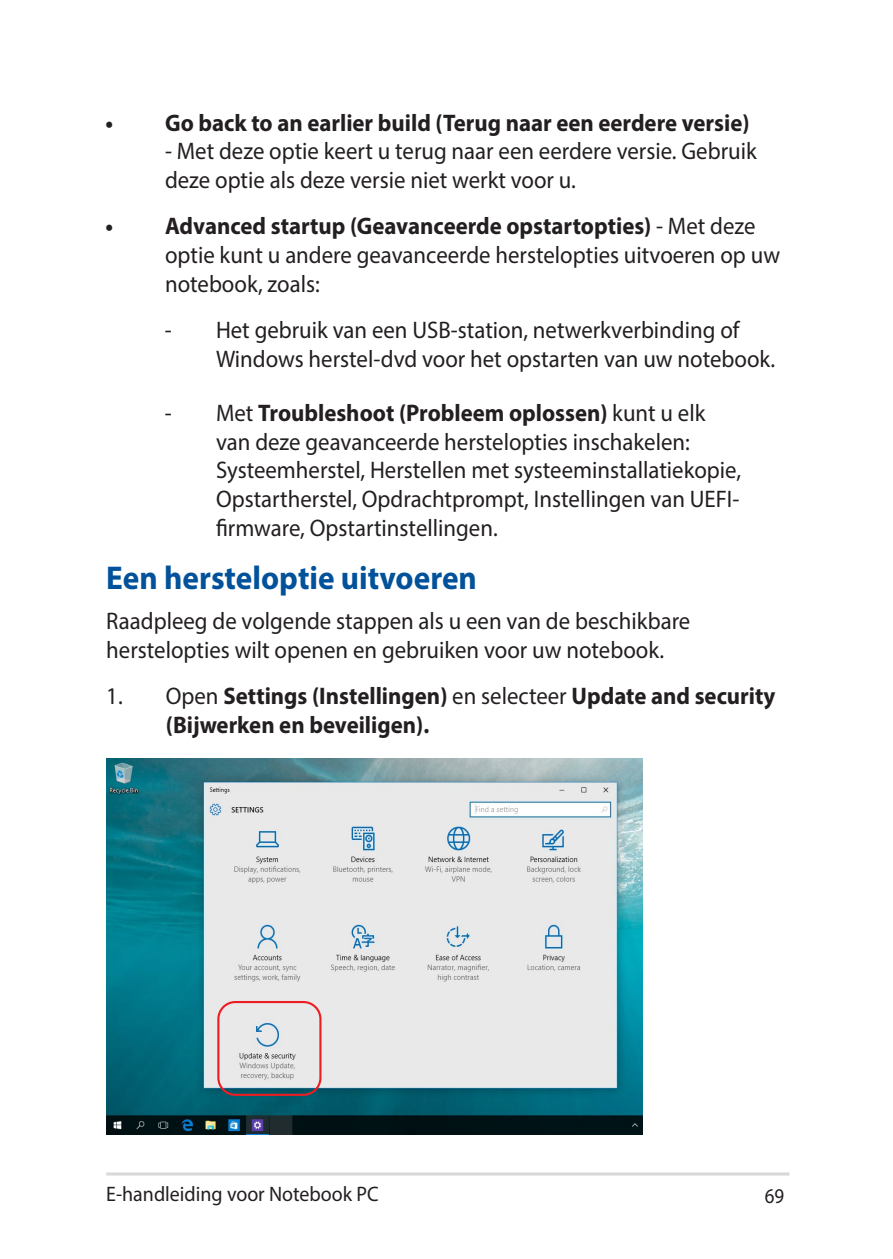
<style>
.page{position:relative;width:893px;height:1259px;background:#fff}
.page>*{position:absolute;margin:0;border:0;box-sizing:border-box;transform-origin:0 0}
.Heading_2{font:700 33px "Myriad Pro";color:#01529a;scale:.95 1}
.List_Indent{font:24px/28.8px "Myriad Pro";color:#231f20;scale:.95 1}
.List{font:24px/28.8px "Myriad Pro";color:#231f20;scale:.95 1}
.List-2{font:700 24px/28.8px "Myriad Pro";color:#231f20;scale:.95 1}
.Body_Text{font:24px/28.8px "Myriad Pro";color:#231f20;scale:.95 1}
.t1{font:21px "Myriad Pro";color:#231f20;scale:.95 1}
.t2{font:21px "Myriad Pro";color:#231f20;scale:.9 1}
.s1{font-weight:700}
.s2{font-weight:400}
</style>
<div class="page">
<hr style="left:106px;top:1172px;width:683px;height:3px;background:#d8d8d8">
<img style="left:106px;top:758px;width:536px;height:376px">
<div style="left:217px;top:1001px;width:104px;height:95px;border:2px solid #ee1d23;border-radius:17px"></div>
<p class="List-2" style="left:105px;top:107px;width:679px">• Go back to an earlier build (Terug naar een eerdere versie)</p>
<p class="List" style="left:165px;top:137px;width:624px">- Met deze optie keert u terug naar een eerdere versie. Gebruik deze optie als deze versie niet werkt voor u.</p>
<p class="List" style="left:165px;top:211px;width:649px;text-indent:-60px"><span class="s1">• Advanced startup (Geavanceerde opstartopties)</span> - Met deze optie kunt u andere geavanceerde herstelopties uitvoeren op uw notebook, zoals:</p>
<p class="List_Indent" style="left:216px;top:315px;width:590px;text-indent:-51px">- Het gebruik van een USB-station, netwerkverbinding of<br>Windows herstel-dvd voor het opstarten van uw notebook.</p>
<p class="List_Indent" style="left:216px;top:398px;width:554px;text-indent:-51px">- Met <span class="s1">Troubleshoot (Probleem oplossen)</span> kunt u elk van deze geavanceerde herstelopties inschakelen:<br>Systeemherstel, Herstellen met systeeminstallatiekopie, Opstartherstel, Opdrachtprompt, Instellingen van UEFI&shy;firmware, Opstartinstellingen.</p>
<p class="Heading_2" style="left:106px;top:556px;width:392px">Een hersteloptie uitvoeren</p>
<p class="Body_Text" style="left:106px;top:606px;width:616px">Raadpleeg de volgende stappen als u een van de beschikbare herstelopties wilt openen en gebruiken voor uw notebook.</p>
<p class="List-2" style="left:166px;top:680px;width:643px;text-indent:-60px"><span class="s2">1. Open</span> Settings (Instellingen) <span class="s2">en selecteer</span> Update and security (Bijwerken en beveiligen).</p>
<p class="t1" style="left:106px;top:1180px;width:288px">E-handleiding voor Notebook PC</p>
<p class="t2" style="left:765px;top:1182px;width:23px">69</p>
</div>
